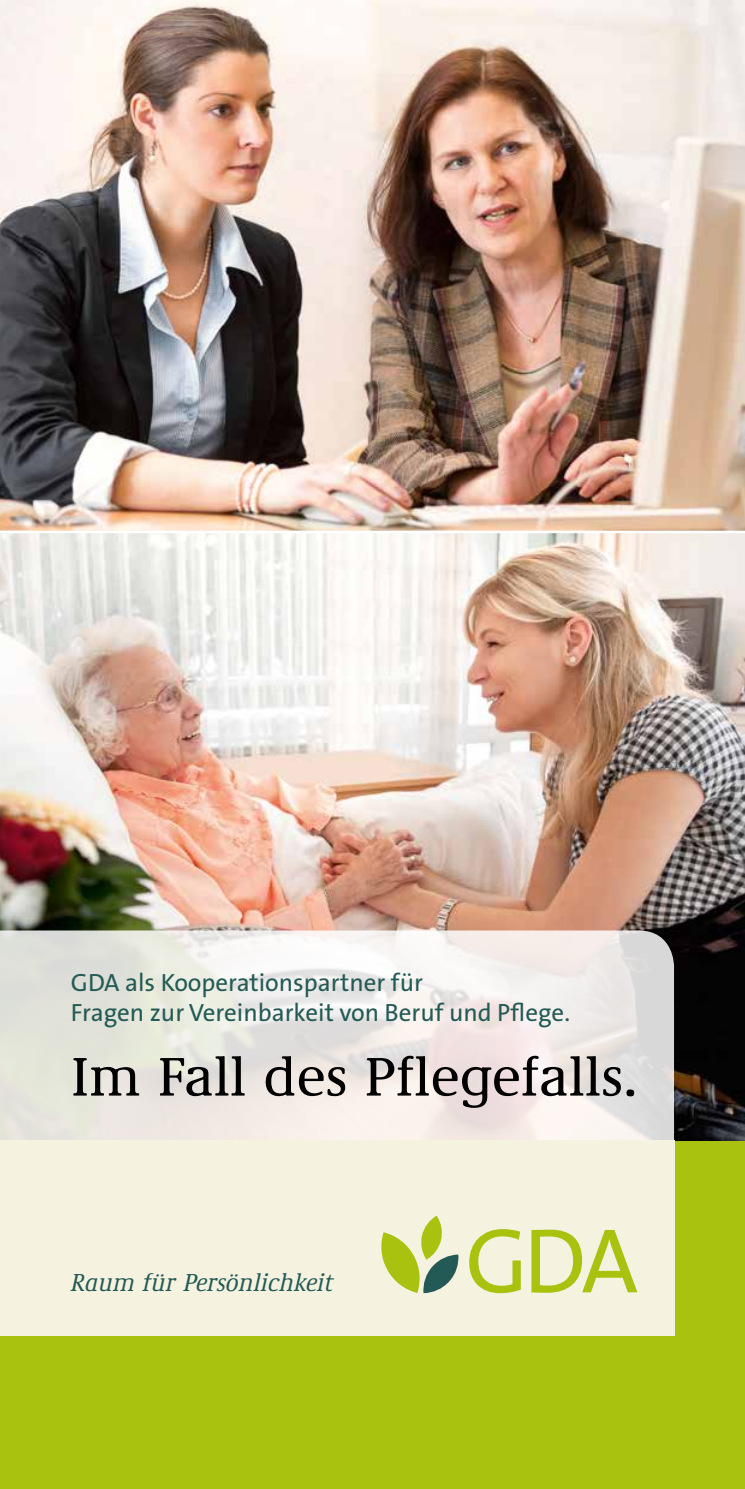
<style>
.page{position:relative;width:745px;height:1489px;background:#fff}
.page>*{position:absolute;margin:0;border:0;box-sizing:border-box;transform-origin:0 0}
.t1{font:500 56.25px "Demos";color:#000}
.t2{font:italic 500 25.5px "Demos";color:#235a55}
.t3{font:25px/30px "The Sans LP5 Plain";color:#235a55}
</style>
<div class="page">
<div style="left:0;top:900px;width:744px;height:588px;background:#a9c210"></div>
<img style="left:0;top:533px;width:744px;height:607px">
<img style="left:0;top:0;width:744px;height:530px">
<svg style="left:0;top:930px;width:673px;height:210px;background:#ebe7e2"></svg>
<div style="left:0;top:1140px;width:673px;height:195px;background:#f5f2e0"></div>
<svg style="left:469px;top:1229px;width:168px;height:63px"></svg>
<svg style="left:381px;top:1215px;width:78px;height:77px"></svg>
<p class="t3" style="left:71px;top:967px;width:500px">GDA als Kooperationspartner für<br>Fragen zur Vereinbarkeit von Beruf und Pflege.</p>
<h1 class="t1" style="left:71px;top:1046px;width:567px">Im Fall des Pflegefalls.</h1>
<p class="t2" style="left:71px;top:1268px;width:263px">Raum für Persönlichkeit</p>
</div>
